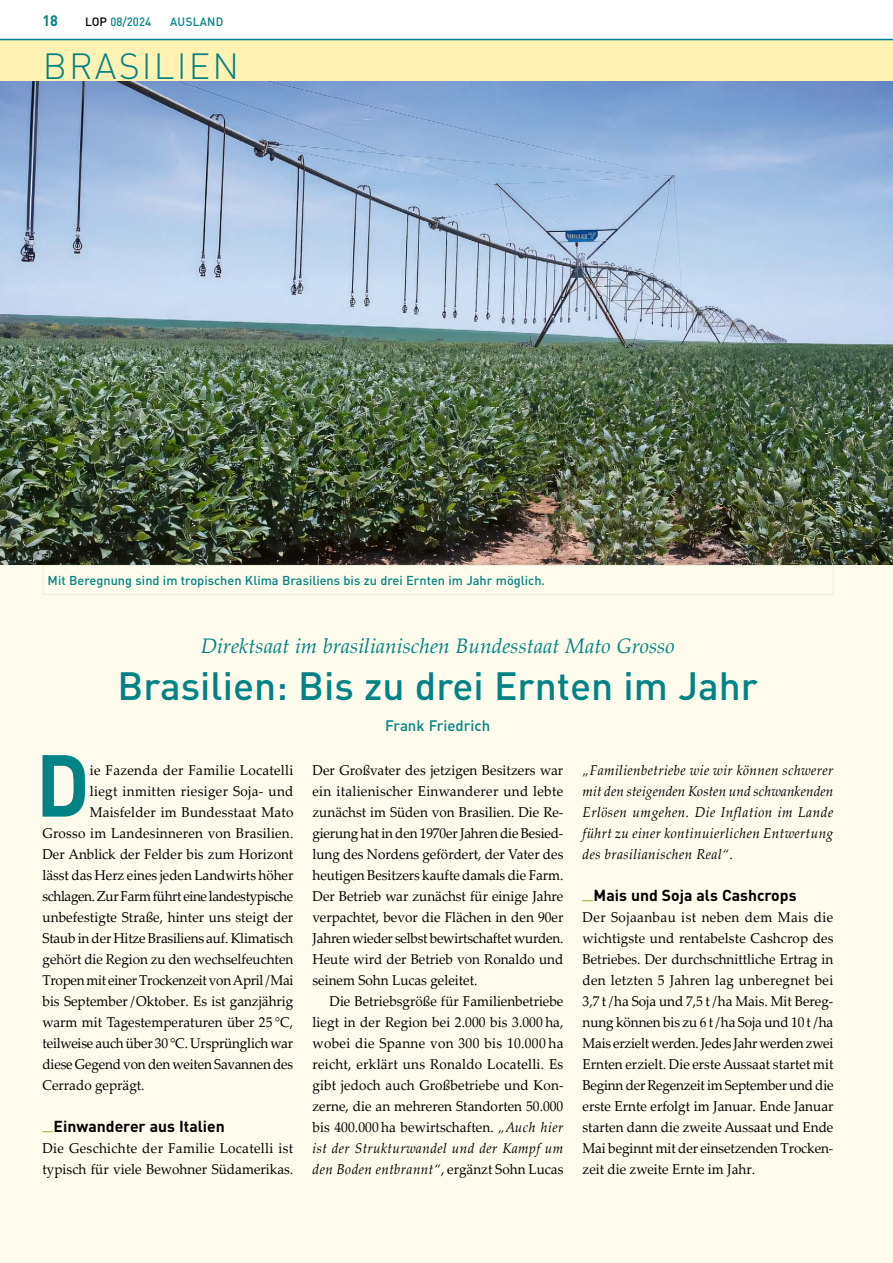
<style>
.page{position:relative;width:893px;height:1263px;background:#fff}
.page>*{position:absolute;margin:0;border:0;box-sizing:border-box;transform-origin:0 0}
.t1{font:700 86.4px "DIN Pro";color:#008385;scale:.95 1}
.t2{font:500 39px "DIN Pro";color:#008385}
.t3{font:300 36px "DIN Pro";letter-spacing:.06em;color:#008385}
.t4{font:italic 21px "Palatino Linotype";color:#008385}
.t5{font:700 15.75px "DIN Pro";color:#000}
.t6{font:500 15px "DIN Pro";color:#008385}
.t7{font:700 15px "DIN Pro";color:#008385;scale:.95 1}
.t8{font:14.25px/21px "Palatino Linotype";color:#000;text-align:justify;scale:.95 1}
.t9{font:italic 14.25px/21px "Palatino Linotype";letter-spacing:.03em;color:#000;text-align:justify;scale:.95 1}
.t10{font:14.25px "Palatino Linotype";letter-spacing:-.025em;color:#000;scale:.95 1}
.t11{font:14.25px "Palatino Linotype";letter-spacing:-.02em;color:#000;scale:.95 1}
.t12{font:14.25px "Palatino Linotype";letter-spacing:.025em;color:#000;scale:.95 1}
.t13{font:14.25px "Palatino Linotype";letter-spacing:.02em;color:#000;scale:.95 1}
.t14{font:500 12.75px "DIN Pro";color:#008385}
.t15{font:500 12px "DIN Pro";color:#008385;scale:.95 1}
.t16{font:italic 9px "Palatino Linotype";color:#fff}
.s1{color:#000}
.s2{font-style:italic}
.s3{font-style:normal}
</style>
<div class="page">
<div style="left:0;top:40px;width:893px;height:42px;background:#fff2b2"></div>
<hr style="left:0;top:39px;width:893px;height:1px;background:#008385">
<div style="left:0;top:486px;width:893px;height:777px;background:#fffced"></div>
<img style="left:0;top:81px;width:893px;height:484px">
<div style="left:43px;top:565px;width:791px;height:30px;border:1px solid #e9f0d9"></div>
<p class="t7" style="left:43px;top:11px;width:18px">18</p>
<p class="t15" style="left:85px;top:14px;width:71px"><span class="s1">LOP</span> 08/2024</p>
<p class="t15" style="left:170px;top:14px;width:25px">Auslan</p>
<p class="t15" style="left:216px;top:14px;width:9px">d</p>
<h3 class="t3" style="left:43px;top:42px;width:198px">BRASILIEN</h3>
<p class="t14" style="left:48px;top:571px;width:499px">M it Beregnung sind im tropischen Klima Brasiliens bis zu drei Ernten im Jahr möglich.</p>
<h3 class="t4" style="left:201px;top:631px;width:476px">Direktsaat im brasilianischen Bundesstaat Mato Grosso</h3>
<h2 class="t2" style="left:118px;top:659px;width:642px">Brasilien: Bis zu drei Ernten im Jahr</h2>
<p class="t6" style="left:385px;top:716px;width:106px">Frank Friedrich</p>
<p class="t16" style="left:831px;top:544px;width:79px;rotate:-90deg">Foto: Frank Friedrich</p>
<h1 class="t1" style="left:36px;top:727px;width:58px">D</h1>
<p class="t13" style="left:90px;top:760px;width:216px">ie Fazenda der Familie Locatelli</p>
<p class="t12" style="left:90px;top:781px;width:216px">liegt inmitten riesiger Soja- und</p>
<p class="t8" style="left:90px;top:801px;width:216px">Maisfelder im Bundesstaat Mato</p>
<p class="t8" style="left:43px;top:822px;width:266px">Grosso im Landesinneren von Brasilien.</p>
<p class="t8" style="left:43px;top:843px;width:266px">Der Anblick der Felder bis zum Horizont</p>
<p class="t8" style="left:43px;top:864px;width:266px">lässt das Herz eines jeden Landwirts höher</p>
<p class="t10" style="left:43px;top:886px;width:265px">schlagen. Zur Farm führt eine landestypische</p>
<p class="t8" style="left:43px;top:906px;width:265px">unbefestigte Straße, hinter uns steigt der</p>
<p class="t8" style="left:43px;top:927px;width:266px">Staub in der Hitze Brasiliens auf. Klimatisch</p>
<p class="t8" style="left:43px;top:948px;width:266px">gehört die Region zu den wechselfeuchten</p>
<p class="t11" style="left:43px;top:970px;width:266px">Tropen mit einer Trockenzeit von April / Mai</p>
<p class="t8" style="left:43px;top:990px;width:266px">bis September / Oktober. Es ist ganzjährig</p>
<p class="t8" style="left:43px;top:1011px;width:265px">warm mit Tagestemperaturen über 25 °C,</p>
<p class="t8" style="left:43px;top:1032px;width:265px">teilweise auch über 30 °C. Ursprünglich war</p>
<p class="t8" style="left:43px;top:1053px;width:265px">diese Gegend von den weiten Savannen des</p>
<p class="t8" style="left:43px;top:1074px;width:109px">Cerrado geprägt.</p>
<p class="t5" style="left:43px;top:1115px;width:184px"><sup>_</sup>Einwanderer aus Italien</p>
<p class="t8" style="left:43px;top:1137px;width:265px">Die Geschichte der Familie Locatelli ist typisch für viele Bewohner Südamerikas.</p>
<p class="t8" style="left:313px;top:759px;width:266px">Der Großvater des jetzigen Besitzers war ein italienischer Einwanderer und lebte zunächst im Süden von Brasilien. Die Re&shy;gierung hat in den 1970er Jahren die Besied&shy;lung des Nordens gefördert, der Vater des heutigen Besitzers kaufte damals die Farm.<br>Der Betrieb war zunächst für einige Jahre verpachtet, bevor die Flächen in den 90er Jahren wieder selbst bewirtschaftet wurden.<br>Heute wird der Betrieb von Ronaldo und seinem Sohn Lucas geleitet.</p>
<p class="t8" style="left:313px;top:990px;width:266px;text-indent:17px">Die Betriebsgröße für Familienbetriebe liegt in der Region bei 2.000 bis 3.000 ha, wobei die Spanne von 300 bis 10.000 ha reicht, erklärt uns Ronaldo Locatelli. Es gibt jedoch auch Großbetriebe und Kon&shy;zerne, die an mehreren Standorten 50.000 bis 400.000 ha bewirtschaften. <span class="s2">„Auch hier ist der Strukturwandel und der Kampf um den Boden entbrannt“</span>, ergänzt Sohn Lucas</p>
<p class="t9" style="left:583px;top:759px;width:266px">„Familienbetriebe wie wir können schwerer mit den steigenden Kosten und schwankenden Erlösen umgehen. Die Inflation im Lande führt zu einer kontinuierlichen Entwertung des brasilianischen Real“<span class="s3">.</span></p>
<p class="t5" style="left:583px;top:884px;width:215px"><sup>_</sup>Mais und Soja als Cashcrops</p>
<p class="t8" style="left:583px;top:906px;width:266px">Der Sojaanbau ist neben dem Mais die wichtigste und rentabelste Cashcrop des Betriebes. Der durchschnittliche Ertrag in den letzten 5 Jahren lag unberegnet bei 3,7 t / ha Soja und 7,5 t / ha Mais. Mit Bereg&shy;nung können bis zu 6 t / ha Soja und 10 t / ha Mais erzielt werden. Jedes Jahr werden zwei Ernten erzielt. Die erste Aussaat startet mit Beginn der Regenzeit im September und die erste Ernte erfolgt im Januar. Ende Januar starten dann die zweite Aussaat und Ende Mai beginnt mit der einsetzenden Trocken&shy;zeit die zweite Ernte im Jahr.</p>
</div>
